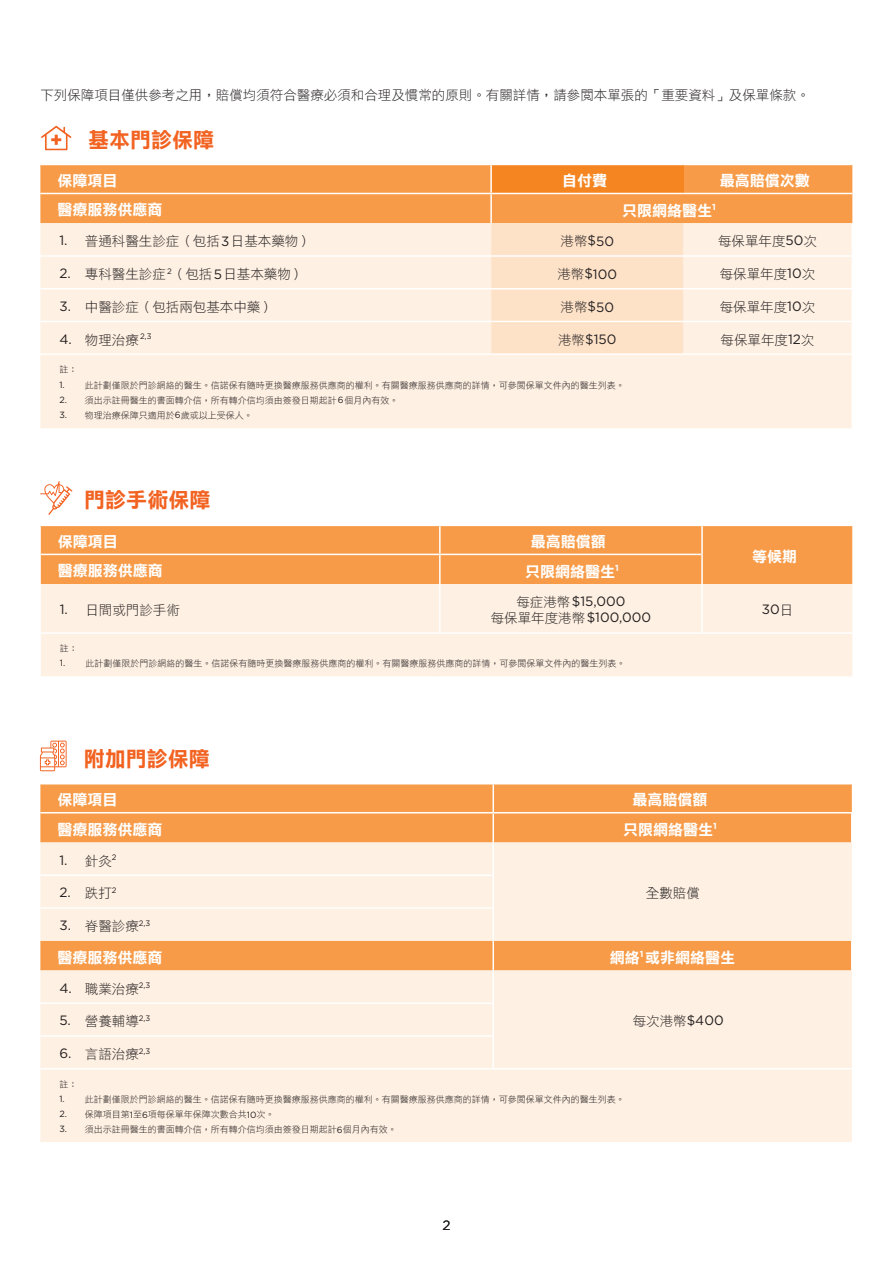
<style>
.page{position:relative;width:893px;height:1263px;background:#fff}
.page>*{position:absolute;margin:0;border:0;box-sizing:border-box;transform-origin:0 0}
.t1{font:21px "DF Li Hei Bd WIN BF";color:#f26221}
.t2{font:15px "DF Li Hei Bd WIN BF";color:#fff}
.t3{font:13.5px "DF Li Hei Lt WIN BF";color:#231f20}
.t4{font:13.5px/16.2px "Gotham";color:#231f20;text-align:center}
.t5{font:9px "DF Li Hei Lt WIN BF";color:#231f20}
.s1{font-family:"Gotham"}
.s2{font-family:"DF Li Hei Lt WIN BF"}
</style>
<div class="page">
<div style="left:41px;top:526px;width:811px;height:58px;background:#f79b48"></div>
<div style="left:41px;top:584px;width:811px;height:92px;background:#fef0e2"></div>
<hr style="left:439px;top:555px;width:2px;height:29px;background:#fff">
<hr style="left:41px;top:554px;width:399px;height:1px;background:#fff">
<hr style="left:41px;top:632px;width:399px;height:2px;background:#fff">
<hr style="left:440px;top:632px;width:262px;height:2px;background:#fff">
<hr style="left:702px;top:632px;width:150px;height:2px;background:#fff">
<hr style="left:439px;top:526px;width:2px;height:28px;background:#fff">
<hr style="left:440px;top:554px;width:261px;height:1px;background:#fff">
<hr style="left:701px;top:526px;width:2px;height:28px;background:#fff">
<hr style="left:701px;top:554px;width:2px;height:30px;background:#fff">
<hr style="left:439px;top:584px;width:2px;height:48px;background:#fff">
<hr style="left:701px;top:584px;width:2px;height:48px;background:#fff">
<div style="left:40px;top:784px;width:812px;height:58px;background:#f79b48"></div>
<svg style="left:40px;top:842px;width:812px;height:300px;background:#fde7d2"></svg>
<hr style="left:492px;top:813px;width:2px;height:29px;background:#fff">
<hr style="left:851px;top:813px;width:2px;height:29px;background:#fff">
<hr style="left:851px;top:941px;width:2px;height:29px;background:#fff">
<hr style="left:40px;top:812px;width:453px;height:1px;background:#fff">
<hr style="left:493px;top:812px;width:360px;height:1px;background:#fff">
<hr style="left:40px;top:874px;width:452px;height:2px;background:#fff">
<hr style="left:40px;top:907px;width:452px;height:2px;background:#fff">
<hr style="left:40px;top:1002px;width:452px;height:2px;background:#fff">
<hr style="left:40px;top:1035px;width:452px;height:2px;background:#fff">
<hr style="left:40px;top:1068px;width:453px;height:1px;background:#fff">
<hr style="left:493px;top:1068px;width:359px;height:1px;background:#fff">
<hr style="left:492px;top:842px;width:2px;height:33px;background:#fff">
<hr style="left:492px;top:875px;width:2px;height:33px;background:#fff">
<hr style="left:492px;top:908px;width:2px;height:33px;background:#fff">
<hr style="left:492px;top:970px;width:2px;height:33px;background:#fff">
<hr style="left:492px;top:1003px;width:2px;height:33px;background:#fff">
<hr style="left:492px;top:1036px;width:2px;height:32px;background:#fff">
<hr style="left:492px;top:941px;width:2px;height:29px;background:#fff">
<hr style="left:492px;top:784px;width:2px;height:28px;background:#fff">
<svg style="left:40px;top:741px;width:27px;height:30px"></svg>
<div style="left:40px;top:165px;width:812px;height:58px;background:#f79b48"></div>
<div style="left:491px;top:164px;width:192px;height:29px;background:#f58520"></div>
<div style="left:40px;top:223px;width:812px;height:205px;background:#fef0e2"></div>
<div style="left:491px;top:223px;width:192px;height:130px;background:#fee2c8"></div>
<hr style="left:490px;top:194px;width:2px;height:29px;background:#fff">
<hr style="left:491px;top:193px;width:192px;height:1px;background:#fff">
<hr style="left:683px;top:193px;width:169px;height:1px;background:#fff">
<hr style="left:40px;top:255px;width:451px;height:2px;background:#fff">
<hr style="left:40px;top:288px;width:451px;height:1px;background:#fff">
<hr style="left:40px;top:321px;width:451px;height:1px;background:#fff">
<hr style="left:40px;top:193px;width:451px;height:1px;background:#fff">
<hr style="left:491px;top:164px;width:192px;height:1px;background:#fff">
<hr style="left:491px;top:255px;width:192px;height:2px;background:#fff">
<hr style="left:491px;top:288px;width:192px;height:1px;background:#fff">
<hr style="left:491px;top:321px;width:192px;height:1px;background:#fff">
<hr style="left:683px;top:255px;width:170px;height:2px;background:#fff">
<hr style="left:683px;top:288px;width:170px;height:1px;background:#fff">
<hr style="left:683px;top:321px;width:170px;height:1px;background:#fff">
<hr style="left:40px;top:353px;width:451px;height:2px;background:#fff">
<hr style="left:491px;top:353px;width:192px;height:2px;background:#fff">
<hr style="left:683px;top:353px;width:170px;height:2px;background:#fff">
<hr style="left:490px;top:165px;width:2px;height:28px;background:#fff">
<svg style="left:40px;top:125px;width:32px;height:26px"></svg>
<svg style="left:40px;top:481px;width:32px;height:34px"></svg>
<h3 class="t3" style="left:40px;top:89px;width:771px">下列保障項目僅供參考之用，賠償均須符合醫療必須和合理及慣常的原則。有關詳情，請參閱本單張的「重要資料」及保單條款。</h3>
<h1 class="t1" style="left:88px;top:129px;width:127px">基本門診保障</h1>
<h2 class="t2" style="left:57px;top:173px;width:61px">保障項目</h2>
<h2 class="t2" style="left:562px;top:173px;width:46px">自付費</h2>
<h2 class="t2" style="left:720px;top:173px;width:91px">最高賠償次數</h2>
<h2 class="t2" style="left:57px;top:202px;width:106px">醫療服務供應商</h2>
<h2 class="t2" style="left:622px;top:203px;width:95px">只限網絡醫生<sup>1</sup></h2>
<h3 class="t3" style="left:59px;top:235px;width:254px"><span class="s1">1.</span> 普通科醫生診症（包括<span class="s1">3</span>日基本藥物）</h3>
<h3 class="t4" style="left:560px;top:233px;width:55px"><span class="s2">港幣</span>$50</h3>
<h3 class="t3" style="left:718px;top:235px;width:100px">每保單年度<span class="s1">50</span>次</h3>
<h3 class="t3" style="left:59px;top:267px;width:247px"><span class="s1">2.</span> 專科醫生診症 <sup>2</sup>（包括<span class="s1">5</span>日基本藥物）</h3>
<h3 class="t4" style="left:557px;top:266px;width:61px"><span class="s2">港幣</span>$100</h3>
<h3 class="t3" style="left:720px;top:267px;width:97px">每保單年度<span class="s1">10</span>次</h3>
<h3 class="t3" style="left:59px;top:300px;width:216px"><span class="s1">3.</span> 中醫診症（包括兩包基本中藥）</h3>
<h3 class="t4" style="left:560px;top:298px;width:55px"><span class="s2">港幣</span>$50</h3>
<h3 class="t3" style="left:720px;top:300px;width:97px">每保單年度<span class="s1">10</span>次</h3>
<h3 class="t3" style="left:59px;top:333px;width:94px"><span class="s1">4.</span> 物理治療 <sup>2,3</sup></h3>
<h3 class="t4" style="left:558px;top:331px;width:60px"><span class="s2">港幣</span>$150</h3>
<h3 class="t3" style="left:720px;top:333px;width:95px">每保單年度<span class="s1">12</span>次</h3>
<p class="t5" style="left:59px;top:365px;width:19px">註：</p>
<p class="t5" style="left:59px;top:380px;width:567px"><span class="s1">1.</span> 此計劃僅限於門診網絡的醫生。信諾保有隨時更換醫療服務供應商的權利。有關醫療服務供應商的詳情，可參閱保單文件內的醫生列表。</p>
<p class="t5" style="left:59px;top:395px;width:341px"><span class="s1">2.</span> 須出示註冊醫生的書面轉介信，所有轉介信均須由簽發日期起計<span class="s1">6</span>個月內有效。</p>
<p class="t5" style="left:59px;top:410px;width:195px"><span class="s1">3.</span> 物理治療保障只適用於<span class="s1">6</span>歲或以上受保人。</p>
<h1 class="t1" style="left:84px;top:490px;width:128px">門診手術保障</h1>
<h2 class="t2" style="left:58px;top:534px;width:61px">保障項目</h2>
<h2 class="t2" style="left:531px;top:534px;width:76px">最高賠償額</h2>
<h2 class="t2" style="left:752px;top:549px;width:46px">等候期</h2>
<h2 class="t2" style="left:58px;top:563px;width:106px">醫療服務供應商</h2>
<h2 class="t2" style="left:525px;top:564px;width:95px">只限網絡醫生<sup>1</sup></h2>
<h3 class="t3" style="left:60px;top:603px;width:122px"><span class="s1">1.</span> 日間或門診手術</h3>
<h3 class="t4" style="left:491px;top:593px;width:162px"><span class="s2">每症港幣</span>$15,000<br><span class="s2">每保單年度港幣</span>$100,000</h3>
<h3 class="t4" style="left:762px;top:601px;width:33px">30<span class="s2">日</span></h3>
<p class="t5" style="left:60px;top:644px;width:19px">註：</p>
<p class="t5" style="left:60px;top:659px;width:567px"><span class="s1">1.</span> 此計劃僅限於門診網絡的醫生。信諾保有隨時更換醫療服務供應商的權利。有關醫療服務供應商的詳情，可參閱保單文件內的醫生列表。</p>
<h1 class="t1" style="left:84px;top:748px;width:127px">附加門診保障</h1>
<h2 class="t2" style="left:57px;top:792px;width:61px">保障項目</h2>
<h2 class="t2" style="left:632px;top:792px;width:76px">最高賠償額</h2>
<h2 class="t2" style="left:57px;top:822px;width:106px">醫療服務供應商</h2>
<h2 class="t2" style="left:623px;top:822px;width:95px">只限網絡醫生<sup>1</sup></h2>
<h3 class="t4" style="left:59px;top:851px;width:59px">1. <span class="s2">針灸</span><sup>2</sup></h3>
<h3 class="t4" style="left:59px;top:884px;width:59px">2. <span class="s2">跌打</span><sup>2</sup></h3>
<h3 class="t3" style="left:646px;top:886px;width:55px">全數賠償</h3>
<h3 class="t3" style="left:59px;top:919px;width:92px"><span class="s1">3.</span> 脊醫診療<sup>2,3</sup></h3>
<h2 class="t2" style="left:57px;top:949px;width:106px">醫療服務供應商</h2>
<h2 class="t2" style="left:610px;top:950px;width:127px">網絡<sup>1</sup> 或非網絡醫生</h2>
<h3 class="t3" style="left:59px;top:982px;width:92px"><span class="s1">4.</span> 職業治療<sup>2,3</sup></h3>
<h3 class="t3" style="left:59px;top:1014px;width:92px"><span class="s1">5.</span> 營養輔導<sup>2,3</sup></h3>
<h3 class="t3" style="left:633px;top:1014px;width:92px">每次港幣<span class="s1">$400</span></h3>
<h3 class="t3" style="left:59px;top:1047px;width:92px"><span class="s1">6.</span> 言語治療<sup>2,3</sup></h3>
<p class="t5" style="left:59px;top:1080px;width:19px">註：</p>
<p class="t5" style="left:59px;top:1095px;width:567px"><span class="s1">1.</span> 此計劃僅限於門診網絡的醫生。信諾保有隨時更換醫療服務供應商的權利。有關醫療服務供應商的詳情，可參閱保單文件內的醫生列表。</p>
<p class="t5" style="left:59px;top:1110px;width:217px"><span class="s1">2.</span> 保障項目第<span class="s1">1</span>至<span class="s1">6</span>項每保單年保障次數合共<span class="s1">10</span>次。</p>
<p class="t5" style="left:59px;top:1125px;width:339px"><span class="s1">3.</span> 須出示註冊醫生的書面轉介信，所有轉介信均須由簽發日期起計<span class="s1">6</span>個月內有效。</p>
<h3 class="t4" style="left:442px;top:1217px;width:10px">2</h3>
</div>
